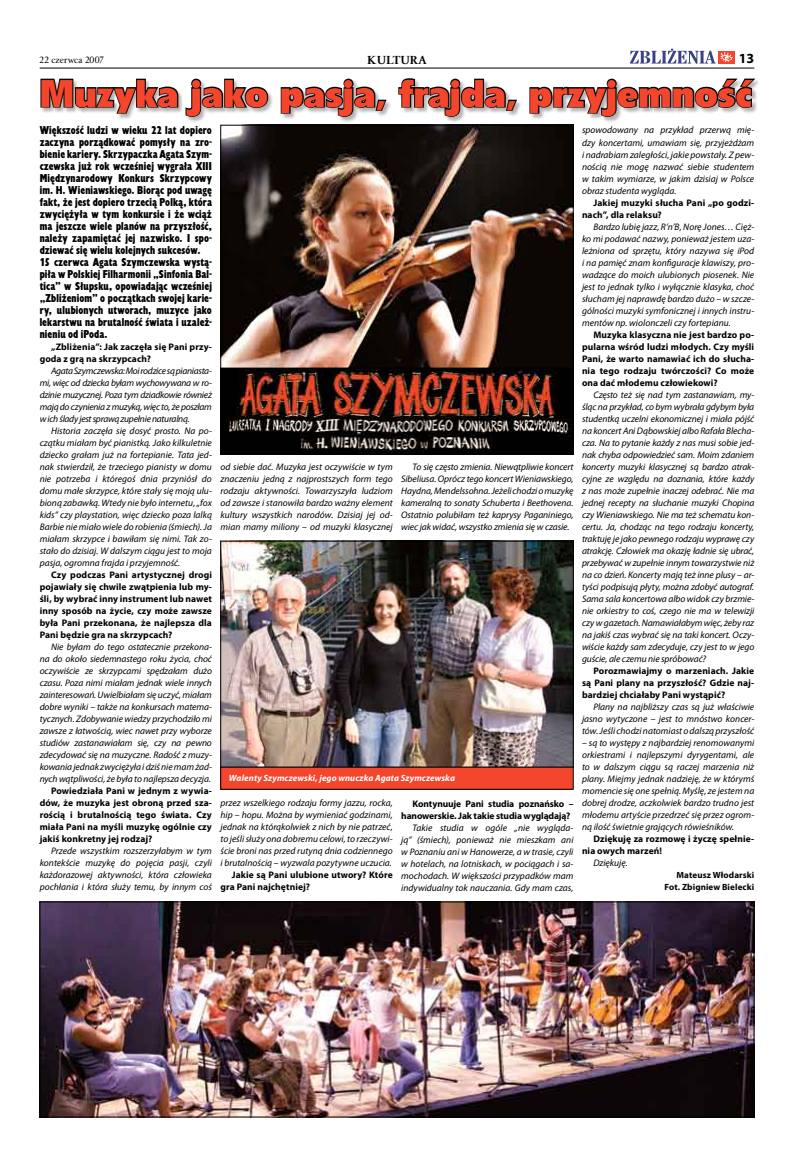
<style>
.page{position:relative;width:794px;height:1157px;background:#fff}
.page>*{position:absolute;margin:0;border:0;box-sizing:border-box;transform-origin:0 0}
.t1{font:37px "EFN Olivea Nigra";color:#f4462c}
.t2{font:700 14px "Myriad Pro";color:#000}
.t3{font:700 12px "EFN Alpha Book";color:#000}
.t4{font:11px/12px "EFN Gilead Blk Cnd";letter-spacing:.01em;color:#000}
.t5{font:italic 9.5px/12px "Myriad Pro";color:#000;text-align:justify}
.t6{font:700 9.5px/12px "Myriad Pro";letter-spacing:.01em;color:#000}
.t7{font:700 9.5px/12px "Myriad Pro";letter-spacing:-.01em;color:#000}
.t8{font:9.5px "EFN Alpha Book";letter-spacing:.005em;color:#000}
.t9{font:italic 700 9px "Myriad Pro";letter-spacing:.01em;color:#fff}
.t10{font:700 9px/12px "Myriad Pro";letter-spacing:.01em;color:#000;text-align:right}
</style>
<div class="page">
<hr style="left:40px;top:68px;width:714px;height:1px;background:#000">
<div style="left:718px;top:51px;width:16px;height:12px;background:#f4462c"></div>
<svg style="left:630px;top:49px;width:103px;height:15px"></svg>
<div style="left:40px;top:77px;width:720px;height:46px;background:#000;opacity:.3"></div>
<svg style="left:39px;top:67px;width:230px;height:51px"></svg>
<svg style="left:280px;top:78px;width:108px;height:40px"></svg>
<svg style="left:397px;top:77px;width:121px;height:41px"></svg>
<svg style="left:528px;top:77px;width:227px;height:41px"></svg>
<img style="left:42px;top:903px;width:710px;height:212px">
<div style="left:40px;top:901px;width:714px;height:216px;border:1px solid #000"></div>
<img style="left:222px;top:127px;width:349px;height:325px">
<div style="left:220px;top:125px;width:353px;height:243px;border:1px solid #000"></div>
<img style="left:222px;top:543px;width:349px;height:222px">
<div style="left:220px;top:541px;width:353px;height:226px;border:1px solid #000"></div>
<div style="left:220px;top:368px;width:353px;height:86px;border:1px solid #000"></div>
<div style="left:221px;top:767px;width:352px;height:22px;background:#f4462c"></div>
<p class="t8" style="left:39px;top:54px;width:66px">22 czerwca 2007</p>
<p class="t3" style="left:367px;top:52px;width:61px">KULTURA</p>
<h2 class="t2" style="left:738px;top:49px;width:16px">13</h2>
<h1 class="t1" style="left:40px;top:69px;width:713px">Muzyka jako pasja, frajda, przyjemność</h1>
<p class="t5" style="left:582px;top:124px;width:174px">spowodowany na przykład przerwą mię&shy;dzy koncertami, umawiam się, przyjeżdżam i nadrabiam zaległości, jakie powstały. Z pew&shy;nością nie mogę nazwać siebie studentem w takim wymiarze, w jakim dzisiaj w Polsce obraz studenta wygląda.</p>
<p class="t6" style="left:582px;top:196px;width:174px;text-indent:11px">Jakiej muzyki słucha Pani „po godzi&shy;nach”, dla relaksu?</p>
<p class="t5" style="left:582px;top:220px;width:174px;text-indent:11px">Bardzo lubię jazz, R’n’B, Norę Jones… Cięż&shy;ko mi podawać nazwy, ponieważ jestem uza&shy;leżniona od sprzętu, który nazywa się iPod i na pamięć znam konfiguracje klawiszy, pro&shy;wadzące do moich ulubionych piosenek. Nie jest to jednak tylko i wyłącznie klasyka, choć słucham jej naprawdę bardzo dużo – w szcze&shy;gólności muzyki symfonicznej i innych instru&shy;mentów np. wiolonczeli czy fortepianu.</p>
<p class="t6" style="left:582px;top:328px;width:174px;text-align:justify;text-indent:11px">Muzyka klasyczna nie jest bardzo po&shy;pularna wśród ludzi młodych. Czy myśli Pani, że warto namawiać ich do słucha&shy;nia tego rodzaju twórczości? Co może ona dać młodemu człowiekowi?</p>
<p class="t5" style="left:582px;top:388px;width:174px;text-indent:11px">Często też się nad tym zastanawiam, my&shy;śląc na przykład, co bym wybrała gdybym była studentką uczelni ekonomicznej i miała pójść na koncert Ani Dąbowskiej albo Rafała Blecha&shy;cza. Na to pytanie każdy z nas musi sobie jed&shy;nak chyba odpowiedzieć sam. Moim zdaniem koncerty muzyki klasycznej są bardzo atrak&shy;cyjne ze względu na doznania, które każdy z nas może zupełnie inaczej odebrać. Nie ma jednej recepty na słuchanie muzyki Chopina czy Wieniawskiego. Nie ma też schematu kon&shy;certu. Ja, chodząc na tego rodzaju koncerty, traktuję je jako pewnego rodzaju wyprawę czy atrakcję. Człowiek ma okazję ładnie się ubrać, przebywać w zupełnie innym towarzystwie niż na co dzień. Koncerty mają też inne plusy – ar&shy;tyści podpisują płyty, można zdobyć autograf.<br>Sama sala koncertowa albo widok czy brzmie&shy;nie orkiestry to coś, czego nie ma w telewizji czy w gazetach. Namawiałabym więc, żeby raz na jakiś czas wybrać się na taki koncert. Oczy&shy;wiście każdy sam zdecyduje, czy jest to w jego guście, ale czemu nie spróbować?</p>
<p class="t6" style="left:582px;top:664px;width:174px;text-align:justify;text-indent:11px">Porozmawiajmy o marzeniach. Jakie są Pani plany na przyszłość? Gdzie naj&shy;bardziej chciałaby Pani wystąpić?</p>
<p class="t5" style="left:582px;top:700px;width:174px;text-indent:11px">Plany na najbliższy czas są już właściwie jasno wytyczone – jest to mnóstwo koncer&shy;tów. Jeśli chodzi natomiast o dalszą przyszłość</p>
<p class="t5" style="left:582px;top:736px;width:174px">– są to występy z najbardziej renomowanymi orkiestrami i najlepszymi dyrygentami, ale to w dalszym ciągu są raczej marzenia niż plany. Miejmy jednak nadzieję, że w którymś momencie się one spełnią. Myślę, ze jestem na dobrej drodze, aczkolwiek bardzo trudno jest młodemu artyście przedrzeć się przez ogrom&shy;ną ilość świetnie grających rówieśników.</p>
<p class="t6" style="left:582px;top:832px;width:174px;text-indent:11px">Dziękuję za rozmowę i życzę spełnie&shy;nia owych marzeń!</p>
<p class="t5" style="left:593px;top:856px;width:36px">Dziękuję.</p>
<p class="t10" style="left:664px;top:868px;width:91px">Mateusz Włodarski<br>Fot. Zbigniew Bielecki</p>
<p class="t4" style="left:40px;top:124px;width:174px">Większość ludzi w wieku 22 lat dopiero zaczyna porządkować pomysły na zro&shy;bienie kariery. Skrzypaczka Agata Szym&shy;czewska już rok wcześniej wygrała XIII Międzynarodowy Konkurs Skrzypcowy im. H. Wieniawskiego. Biorąc pod uwagę fakt, że jest dopiero trzecią Polką, która zwyciężyła w tym konkursie i że wciąż ma jeszcze wiele planów na przyszłość, należy zapamiętać jej nazwisko. I spo&shy;dziewać się wielu kolejnych sukcesów.<br>15 czerwca Agata Szymczewska wystą&shy;piła w Polskiej Filharmonii „Sinfonia Bal&shy;tica” w Słupsku, opowiadając wcześniej „Zbliżeniom” o początkach swojej karie&shy;ry, ulubionych utworach, muzyce jako lekarstwu na brutalność świata i uzależ&shy;nieniu od iPoda.</p>
<p class="t6" style="left:40px;top:340px;width:174px;text-indent:11px">„Zbliżenia”: Jak zaczęła się Pani przy&shy;goda z grą na skrzypcach?</p>
<p class="t5" style="left:40px;top:364px;width:174px;text-indent:11px">Agata Szymczewska: Moi rodzice są pianiasta&shy;mi, więc od dziecka byłam wychowywana w ro&shy;dzinie muzycznej. Poza tym dziadkowie również mają do czynienia z muzyką, więc to, że poszłam w ich ślady jest sprawą zupełnie naturalną.</p>
<p class="t5" style="left:40px;top:424px;width:174px;text-indent:11px">Historia zaczęła się dosyć prosto. Na po&shy;czątku miałam być pianistką. Jako kilkuletnie dziecko grałam już na fortepianie. Tata jed&shy;nak stwierdził, że trzeciego pianisty w domu nie potrzeba i któregoś dnia przyniósł do domu małe skrzypce, które stały się moją ulu&shy;bioną zabawką. Wtedy nie było internetu, „fox kids” czy playstation, więc dziecko poza lalką Barbie nie miało wiele do robienia (śmiech). Ja miałam skrzypce i bawiłam się nimi. Tak zo&shy;stało do dzisiaj. W dalszym ciągu jest to moja pasja, ogromna frajda i przyjemność.</p>
<p class="t6" style="left:40px;top:568px;width:174px;text-align:justify;text-indent:11px">Czy podczas Pani artystycznej drogi pojawiały się chwile zwątpienia lub my&shy;śli, by wybrać inny instrument lub nawet inny sposób na życie, czy może zawsze była Pani przekonana, że najlepsza dla Pani będzie gra na skrzypcach?</p>
<p class="t5" style="left:40px;top:640px;width:174px;text-indent:11px">Nie byłam do tego ostatecznie przekona&shy;na do około siedemnastego roku życia, choć oczywiście ze skrzypcami spędzałam dużo czasu. Poza nimi miałam jednak wiele innych zainteresowań. Uwielbiałam się uczyć, miałam dobre wyniki – także na konkursach matema&shy;tycznych. Zdobywanie wiedzy przychodziło mi zawsze z łatwością, wiec nawet przy wyborze studiów zastanawiałam się, czy na pewno zdecydować się na muzyczne. Radość z muzy&shy;kowania jednak zwyciężyła i dziś nie mam żad&shy;nych wątpliwości, że była to najlepsza decyzja.</p>
<p class="t6" style="left:40px;top:784px;width:174px;text-align:justify;text-indent:11px">Powiedziała Pani w jednym z wywia&shy;dów, że muzyka jest obroną przed sza&shy;rością i brutalnością tego świata. Czy miała Pani na myśli muzykę ogólnie czy jakiś konkretny jej rodzaj?</p>
<p class="t5" style="left:40px;top:844px;width:174px;text-indent:11px">Przede wszystkim rozszerzyłabym w tym kontekście muzykę do pojęcia pasji, czyli każdorazowej aktywności, która człowieka pochłania i która służy temu, by innym coś</p>
<p class="t5" style="left:220px;top:460px;width:174px">od siebie dać. Muzyka jest oczywiście w tym znaczeniu jedną z najprostszych form tego rodzaju aktywności. Towarzyszyła ludziom od zawsze i stanowiła bardzo ważny element kultury wszystkich narodów. Dzisiaj jej od&shy;mian mamy miliony – od muzyki klasycznej</p>
<p class="t5" style="left:401px;top:460px;width:174px;text-indent:11px">To się często zmienia. Niewątpliwie koncert Sibeliusa. Oprócz tego koncert Wieniawskiego, Haydna, Mendelssohna. Jeżeli chodzi o muzykę kameralną to sonaty Schuberta i Beethovena.<br>Ostatnio polubiłam też kaprysy Paganiniego, wiec jak widać, wszystko zmienia się w czasie.</p>
<p class="t9" style="left:229px;top:771px;width:227px">Walenty Szymczewski, jego wnuczka Agata Szymczewska</p>
<p class="t5" style="left:220px;top:796px;width:174px">przez wszelkiego rodzaju formy jazzu, rocka, hip – hopu. Można by wymieniać godzinami, jednak na którąkolwiek z nich by nie patrzeć, to jeśli służy ona dobremu celowi, to rzeczywi&shy;ście broni nas przed rutyną dnia codziennego i brutalnością – wyzwala pozytywne uczucia.</p>
<p class="t6" style="left:220px;top:868px;width:174px;text-indent:11px">Jakie są Pani ulubione utwory? Które gra Pani najchętniej?</p>
<p class="t7" style="left:401px;top:797px;width:174px;text-indent:11px">Kontynuuje Pani studia poznańsko – hanowerskie. Jak takie studia wyglądają?</p>
<p class="t5" style="left:401px;top:821px;width:174px;text-indent:11px">Takie studia w ogóle „nie wygląda&shy;ją” (śmiech), ponieważ nie mieszkam ani w Poznaniu ani w Hanowerze, a w trasie, czyli w hotelach, na lotniskach, w pociągach i sa&shy;mochodach. W większości przypadków mam indywidualny tok nauczania. Gdy mam czas,</p>
</div>
